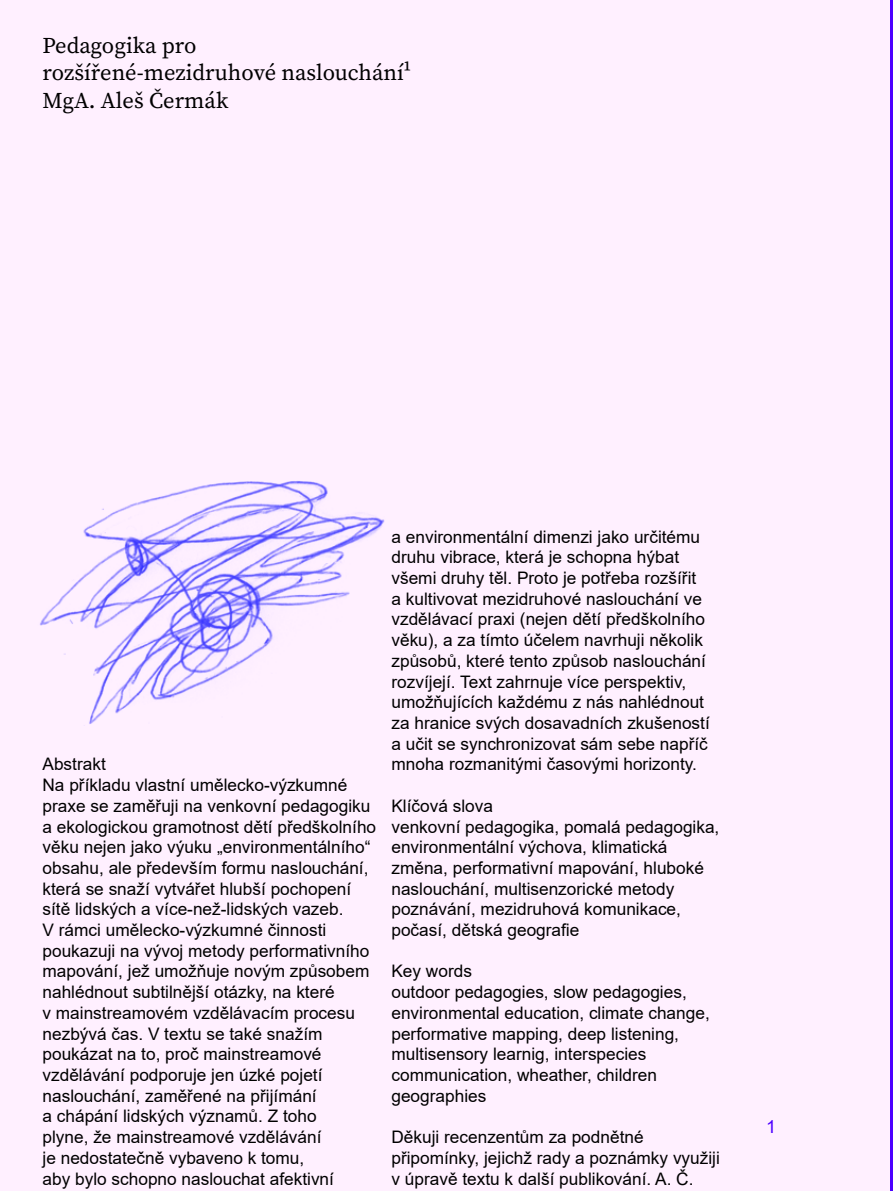
<style>
.page{position:relative;width:893px;height:1191px;background:#fff0ff}
.page>*{position:absolute;margin:0;border:0;box-sizing:border-box;transform-origin:0 0}
.t1{font:22.5px/27.6px "Source Serif Pro";color:#000}
.t2{font:18px "Arial";color:#4c00ff}
.t3{font:17.25px/20.7px "Arial";color:#000}
</style>
<div class="page">
<hr style="left:891px;top:0;width:2px;height:1191px;background:#4c00ff">
<img style="left:40px;top:481px;width:345px;height:243px">
<h1 class="t1" style="left:43px;top:31px;width:370px">Pedagogika pro rozšířené-‑mezidruhové naslouchání¹<br>MgA. Aleš Čermák</h1>
<p class="t3" style="left:43px;top:754px;width:335px">Abstrakt<br>Na příkladu vlastní umělecko‑výzkumné praxe se zaměřuji na venkovní pedagogiku a ekologickou gramotnost dětí předškolního věku nejen jako výuku „environmentálního“ obsahu, ale především formu naslouchání, která se snaží vytvářet hlubší pochopení sítě lidských a více‑než‑lidských vazeb.<br>V rámci umělecko‑výzkumné činnosti poukazuji na vývoj metody performativního mapování, jež umožňuje novým způsobem nahlédnout subtilnější otázky, na které<br>v mainstreamovém vzdělávacím procesu nezbývá čas. V textu se také snažím poukázat na to, proč mainstreamové vzdělávání podporuje jen úzké pojetí naslouchání, zaměřené na přijímání<br>a chápání lidských významů. Z toho<br>plyne, že mainstreamové vzdělávání<br>je nedostatečně vybaveno k tomu,<br>aby bylo schopno naslouchat afektivní</p>
<p class="t3" style="left:391px;top:526px;width:320px">a environmentální dimenzi jako určitému druhu vibrace, která je schopna hýbat všemi druhy těl. Proto je potřeba rozšířit a kultivovat mezidruhové naslouchání ve vzdělávací praxi (nejen dětí předškolního věku), a za tímto účelem navrhuji několik způsobů, které tento způsob naslouchání rozvíjejí. Text zahrnuje více perspektiv, umožňujících každému z nás nahlédnout za hranice svých dosavadních zkušeností a učit se synchronizovat sám sebe napříč mnoha rozmanitými časovými horizonty.</p>
<p class="t3" style="left:391px;top:795px;width:329px">Klíčová slova<br>venkovní pedagogika, pomalá pedagogika, environmentální výchova, klimatická změna, performativní mapování, hluboké naslouchání, multisenzorické metody poznávání, mezidruhová komunikace, počasí, dětská geografie</p>
<p class="t3" style="left:391px;top:961px;width:320px">Key words<br>outdoor pedagogies, slow pedagogies, environmental education, climate change, performative mapping, deep listening, multisensory learnig, interspecies communication, wheather, children geographies</p>
<p class="t3" style="left:391px;top:1126px;width:330px">Děkuji recenzentům za podnětné připomínky, jejichž rady a poznámky využiji v úpravě textu k další publikování. A. Č.</p>
<p class="t2" style="left:766px;top:1114px;width:12px">1</p>
</div>
